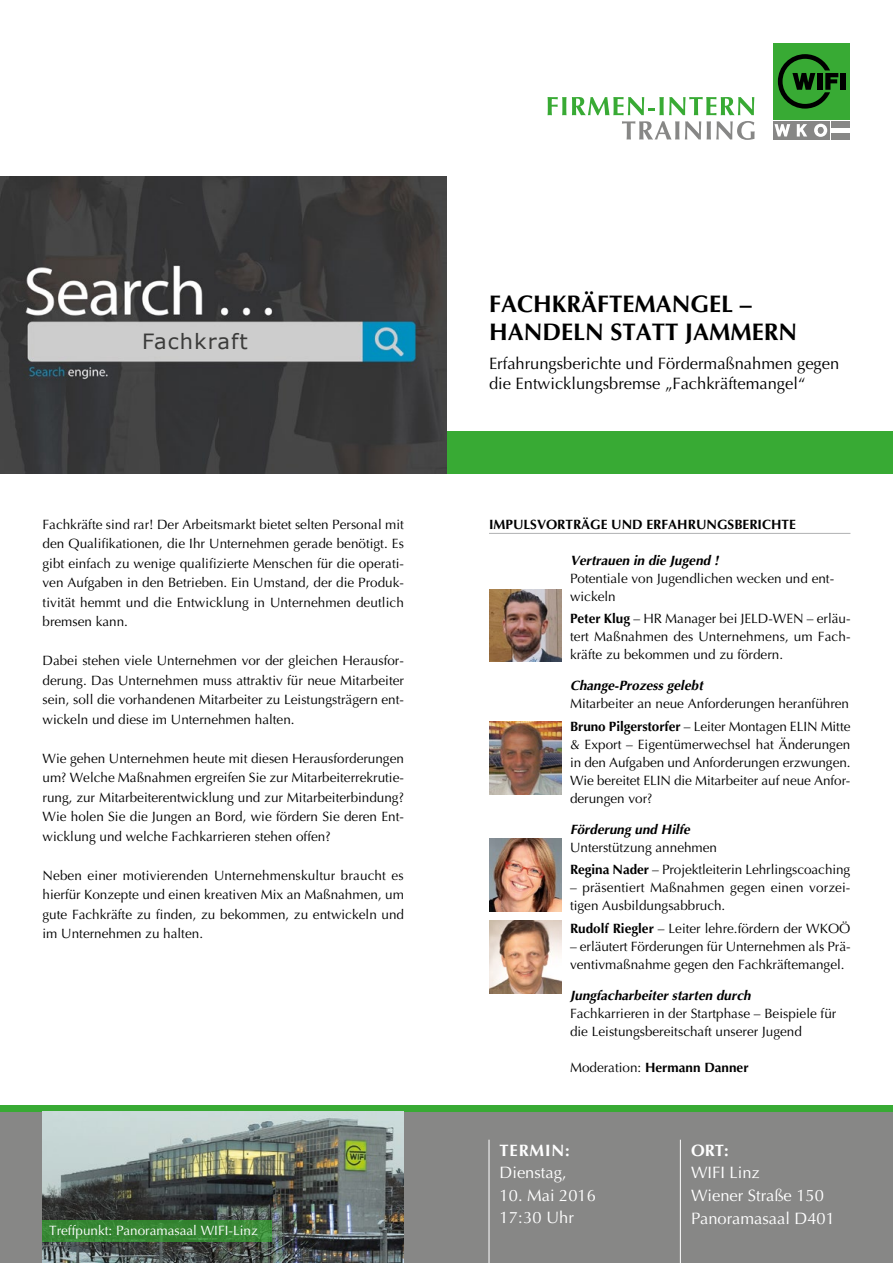
<style>
.page{position:relative;width:893px;height:1263px;background:#fff}
.page>*{position:absolute;margin:0;border:0;box-sizing:border-box;transform-origin:0 0}
.t1{font:700 24px "Optima";color:#000}
.t2{font:21px "Verdana";letter-spacing:.05em;color:#3b3b3a}
.t3{font:16.5px/20.2px "Optima";color:#000}
.t4{font:16.5px/22.5px "Optima";color:#fff}
.t5{font:700 16.5px "Optima";color:#fff}
.t6{font:13.5px/19.5px "Optima";color:#000}
.t7{font:italic 700 13.5px "Optima";color:#000}
.t8{font:700 13.5px "Optima";color:#000}
.t9{font:13.5px "Optima";color:#fff}
.s1{font-weight:700}
.s2{font-weight:400}
</style>
<div class="page">
<hr style="left:489px;top:533px;width:361px;height:1px;background:#b1b2b3">
<div style="left:0;top:1105px;width:893px;height:158px;background:#878786"></div>
<div style="left:0;top:1105px;width:893px;height:6px;background:#38aa34"></div>
<div style="left:446px;top:431px;width:447px;height:43px;background:#38aa34"></div>
<div style="left:773px;top:43px;width:77px;height:77px;background:#38aa34"></div>
<div style="left:811px;top:121px;width:19px;height:19px;background:#878786"></div>
<div style="left:792px;top:121px;width:19px;height:19px;background:#878786"></div>
<svg style="left:797px;top:124px;width:10px;height:13px"></svg>
<div style="left:773px;top:121px;width:18px;height:19px;background:#878786"></div>
<svg style="left:774px;top:124px;width:16px;height:13px"></svg>
<div style="left:832px;top:121px;width:18px;height:6px;background:#878786"></div>
<div style="left:832px;top:133px;width:18px;height:7px;background:#878786"></div>
<div style="left:840px;top:73px;width:5px;height:17px;background:#000"></div>
<svg style="left:778px;top:54px;width:60px;height:55px"></svg>
<svg style="left:814px;top:124px;width:13px;height:13px"></svg>
<svg style="left:548px;top:97px;width:18px;height:18px"></svg>
<svg style="left:572px;top:97px;width:182px;height:18px"></svg>
<svg style="left:622px;top:121px;width:57px;height:19px"></svg>
<svg style="left:685px;top:121px;width:16px;height:19px"></svg>
<svg style="left:707px;top:121px;width:48px;height:19px"></svg>
<hr style="left:489px;top:1140px;width:1px;height:123px;background:#fff">
<hr style="left:680px;top:1140px;width:1px;height:123px;background:#fff">
<img style="left:43px;top:1111px;width:361px;height:152px">
<svg style="left:43px;top:1220px;width:229px;height:22px;background:#378835"></svg>
<img style="left:0;top:176px;width:446px;height:298px">
<img style="left:489px;top:722px;width:72px;height:72px">
<img style="left:489px;top:589px;width:72px;height:72px">
<img style="left:489px;top:839px;width:72px;height:72px">
<img style="left:489px;top:921px;width:72px;height:72px">
<h2 class="t2" style="left:142px;top:327px;width:107px">Fachkraft</h2>
<p class="t6" style="left:43px;top:514px;width:363px;text-align:justify">Fachkräfte sind rar! Der Arbeitsmarkt bietet selten Personal mit den Qualifikationen, die Ihr Unternehmen gerade benötigt. Es gibt einfach zu wenige qualifizierte Menschen für die operati&shy;ven Aufgaben in den Betrieben. Ein Umstand, der die Produk&shy;tivität hemmt und die Entwicklung in Unternehmen deutlich bremsen kann.</p>
<p class="t6" style="left:43px;top:651px;width:363px;text-align:justify">Dabei stehen viele Unternehmen vor der gleichen Herausfor&shy;derung. Das Unternehmen muss attraktiv für neue Mitarbeiter sein, soll die vorhandenen Mitarbeiter zu Leistungsträgern ent&shy;wickeln und diese im Unternehmen halten.</p>
<p class="t6" style="left:43px;top:748px;width:363px;text-align:justify">Wie gehen Unternehmen heute mit diesen Herausforderungen um? Welche Maßnahmen ergreifen Sie zur Mitarbeiterrekrutie&shy;rung, zur Mitarbeiterentwicklung und zur Mitarbeiterbindung?<br>Wie holen Sie die Jungen an Bord, wie fördern Sie deren Ent&shy;wicklung und welche Fachkarrieren stehen offen?</p>
<p class="t6" style="left:43px;top:865px;width:363px;text-align:justify">Neben einer motivierenden Unternehmenskultur braucht es hierfür Konzepte und einen kreativen Mix an Maßnahmen, um gute Fachkräfte zu finden, zu bekommen, zu entwickeln und im Unternehmen zu halten.</p>
<p class="t9" style="left:49px;top:1222px;width:210px">Treffpunkt: Panoramasaal WIFI-Linz</p>
<h1 class="t1" style="left:489px;top:290px;width:29px">Fachkr</h1>
<h1 class="t1" style="left:581px;top:290px;width:32px">äftemangel</h1>
<h1 class="t1" style="left:740px;top:290px;width:13px">–</h1>
<h1 class="t1" style="left:489px;top:318px;width:36px">Handeln</h1>
<h1 class="t1" style="left:610px;top:318px;width:15px">statt</h1>
<h1 class="t1" style="left:685px;top:318px;width:26px">Jammern</h1>
<p class="t3" style="left:489px;top:353px;width:352px">Erfahrungsberichte und Fördermaßnahmen gegen die Entwicklungsbremse „Fachkräftemangel“</p>
<p class="t8" style="left:489px;top:516px;width:308px">IMPULSVORTRÄGE UND ERFAHRUNGSBERICHTE</p>
<p class="t7" style="left:570px;top:552px;width:150px">Vertrauen in die Jugend !</p>
<p class="t6" style="left:570px;top:569px;width:266px;line-height:18px">Potentiale von Jugendlichen wecken und ent&shy;wickeln</p>
<p class="t6" style="left:570px;top:609px;width:282px;line-height:18px;text-align:justify"><span class="s1">Peter Klug</span> – HR Manager bei JELD-WEN – erläu&shy;tert Maßnahmen des Unternehmens, um Fach&shy;kräfte zu bekommen und zu fördern.</p>
<p class="t7" style="left:570px;top:678px;width:134px">Change-Prozess gelebt</p>
<p class="t6" style="left:570px;top:693px;width:282px;line-height:22.2px">Mitarbeiter an neue Anforderungen heranführen<br><span class="s1">Bruno Pilgerstorfer</span> – Leiter Montagen ELIN Mitte</p>
<p class="t6" style="left:570px;top:735px;width:282px;line-height:18px;text-align:justify">&amp; Export – Eigentümerwechsel hat Änderungen in den Aufgaben und Anforderungen erzwungen.<br>Wie bereitet ELIN die Mitarbeiter auf neue Anfor&shy;derungen vor?</p>
<p class="t7" style="left:570px;top:822px;width:121px">Förderung und Hilfe</p>
<p class="t6" style="left:570px;top:837px;width:282px;line-height:22.2px">Unterstützung annehmen<br><span class="s1">Regina Nader</span> – Projektleiterin Lehrlingscoaching</p>
<p class="t6" style="left:570px;top:879px;width:282px;line-height:18px">– präsentiert Maßnahmen gegen einen vorzei&shy;tigen Ausbildungsabbruch.</p>
<p class="t6" style="left:570px;top:918px;width:282px"><span class="s1">Rudolf Riegler</span> – Leiter lehre.fördern der WKOÖ</p>
<p class="t6" style="left:570px;top:937px;width:282px;line-height:18px">– erläutert Förderungen für Unternehmen als Prä&shy;ventivmaßnahme gegen den Fachkräftemangel.</p>
<p class="t7" style="left:570px;top:988px;width:182px">Jungfacharbeiter starten durch</p>
<p class="t6" style="left:570px;top:1005px;width:268px;line-height:18px">Fachkarrieren in der Startphase – Beispiele für die Leistungsbereitschaft unserer Jugend</p>
<p class="t8" style="left:570px;top:1059px;width:180px"><span class="s2">Moderation:</span> Hermann Danner</p>
<p class="t5" style="left:500px;top:1141px;width:19px">Termin-</p>
<p class="t5" style="left:565px;top:1141px;width:6px">:</p>
<p class="t4" style="left:500px;top:1162px;width:68px">Dienstag,</p>
<p class="t4" style="left:500px;top:1184px;width:98px">10. Mai 2016<br>17:30 Uhr</p>
<p class="t5" style="left:691px;top:1141px;width:12px">Ort</p>
<p class="t5" style="left:724px;top:1141px;width:6px">:</p>
<p class="t4" style="left:691px;top:1162px;width:145px">WIFI Linz<br>Wiener Straße 150<br>Panoramasaal D401</p>
</div>
